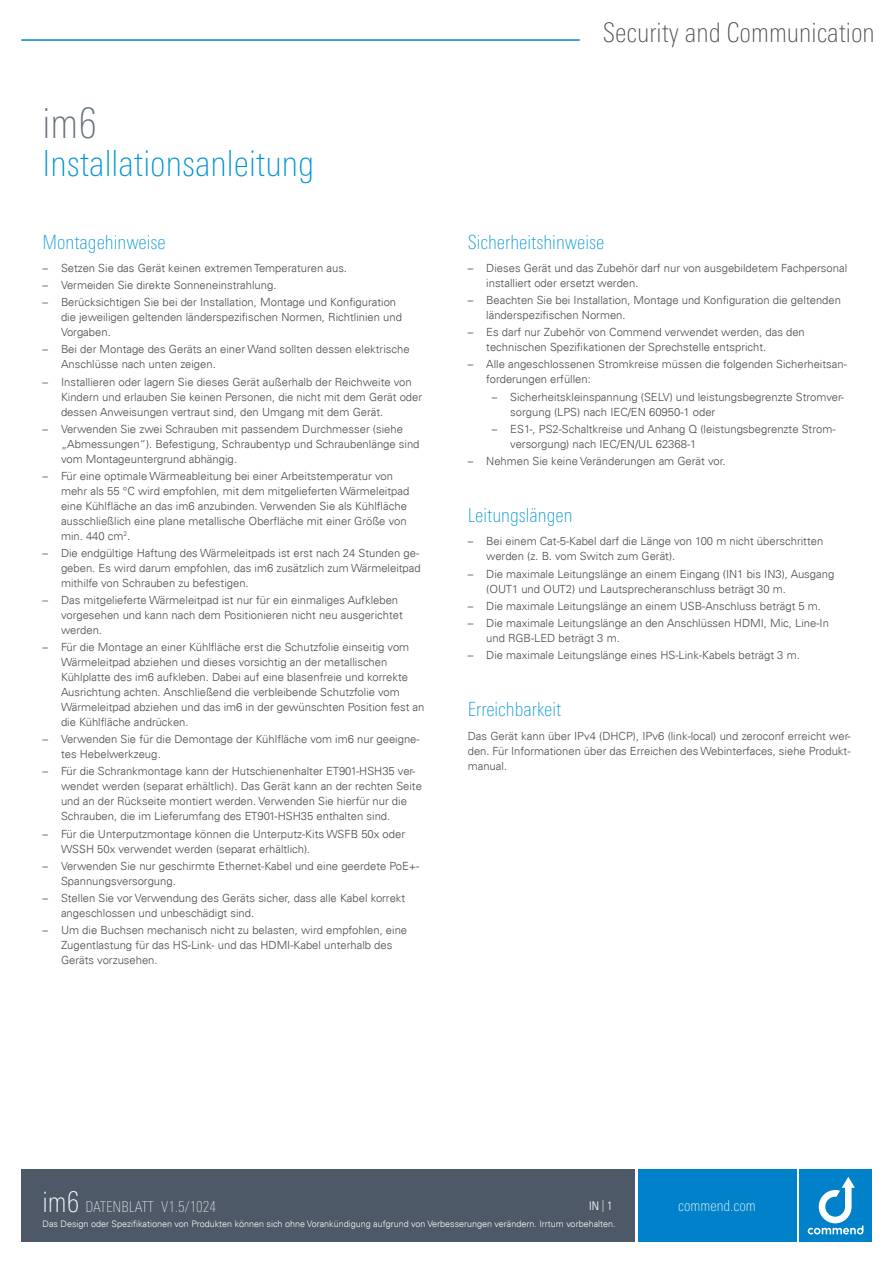
<style>
.page{position:relative;width:893px;height:1263px;background:#fff}
.page>*{position:absolute;margin:0;border:0;box-sizing:border-box;transform-origin:0 0}
.t1{font:100 condensed 42px "Univers Next Pro";color:#66717f}
.t2{font:100 condensed 36px "Univers Next Pro";color:#0095d6}
.t3{font:100 condensed 27px "Univers Next Pro";color:#4a4a49}
.t4{font:100 condensed 19.5px "Univers Next Pro";color:#0095d6}
.t5{font:100 condensed 15px "Univers Next Pro";color:#e0e4e7}
.t6{font:100 condensed 15px "Univers Next Pro";color:#fff}
.t7{font:12px "Univers Com 47 Light Cond";color:#fff}
.t8{font:300 11.25px/15px "Univers Com 45";color:#4a4a49}
.t9{font:300 9px "Univers Com 45";color:#fff}
.s1{font-size:28.5px;color:#fff}
.s2{color:#e0e4e7}
</style>
<div class="page">
<div style="left:799px;top:1169px;width:73px;height:73px;background:#0081c9"></div>
<svg style="left:808px;top:1177px;width:55px;height:57px"></svg>
<div style="left:21px;top:1169px;width:614px;height:73px;background:#4d5966"></div>
<hr style="left:21px;top:39px;width:559px;height:2px;background:#0086ce">
<div style="left:638px;top:1169px;width:158px;height:73px;background:#0081c9"></div>
<h1 class="t1" style="left:43px;top:99px;width:56px">im6</h1>
<h2 class="t2" style="left:43px;top:143px;width:273px">Installationsanleitung</h2>
<h3 class="t4" style="left:43px;top:231px;width:125px">Montagehinweise</h3>
<p class="t8" style="left:43px;top:260px;width:306px">– Setzen Sie das Gerät keinen extremen Temperaturen aus.</p>
<p class="t8" style="left:43px;top:278px;width:236px">– Vermeiden Sie direkte Sonneneinstrahlung.</p>
<p class="t8" style="left:61px;top:295px;width:342px;text-indent:-18px">– Berücksichtigen Sie bei der Installation, Montage und Konfiguration die jeweiligen geltenden länderspezifischen Normen, Richtlinien und<br>Vorgaben.</p>
<p class="t8" style="left:61px;top:342px;width:350px;text-indent:-18px">– Bei der Montage des Geräts an einer Wand sollten dessen elektrische<br>Anschlüsse nach unten zeigen.</p>
<p class="t8" style="left:61px;top:374px;width:363px;text-indent:-18px">– Installieren oder lagern Sie dieses Gerät außerhalb der Reichweite von<br>Kindern und erlauben Sie keinen Personen, die nicht mit dem Gerät oder dessen Anweisungen vertraut sind, den Umgang mit dem Gerät.</p>
<p class="t8" style="left:61px;top:421px;width:360px;text-indent:-18px">– Verwenden Sie zwei Schrauben mit passendem Durchmesser (siehe „Abmessungen“). Befestigung, Schraubentyp und Schraubenlänge sind vom Montageuntergrund abhängig.</p>
<p class="t8" style="left:61px;top:468px;width:350px;text-indent:-18px">– Für eine optimale Wärmeableitung bei einer Arbeitstemperatur von mehr als 55 °C wird empfohlen, mit dem mitgelieferten Wärmeleitpad eine Kühlfläche an das im6 anzubinden. Verwenden Sie als Kühlfläche ausschließlich eine plane metallische Oberfläche mit einer Größe von min. 440 cm<sup>2</sup>.</p>
<p class="t8" style="left:61px;top:545px;width:361px;text-indent:-18px">– Die endgültige Haftung des Wärmeleitpads ist erst nach 24 Stunden ge&shy;geben. Es wird darum empfohlen, das im6 zusätzlich zum Wärmeleitpad mithilfe von Schrauben zu befestigen.</p>
<p class="t8" style="left:61px;top:592px;width:343px;text-indent:-18px">– Das mitgelieferte Wärmeleitpad ist nur für ein einmaliges Aufkleben vorgesehen und kann nach dem Positionieren nicht neu ausgerichtet werden.</p>
<p class="t8" style="left:61px;top:640px;width:365px;text-indent:-18px">– Für die Montage an einer Kühlfläche erst die Schutzfolie einseitig vom Wärmeleitpad abziehen und dieses vorsichtig an der metallischen Kühlplatte des im6 aufkleben. Dabei auf eine blasenfreie und korrekte Ausrichtung achten. Anschließend die verbleibende Schutzfolie vom Wärmeleitpad abziehen und das im6 in der gewünschten Position fest an die Kühlfläche andrücken.</p>
<p class="t8" style="left:61px;top:732px;width:360px;text-indent:-18px">– Verwenden Sie für die Demontage der Kühlfläche vom im6 nur geeigne&shy;tes Hebelwerkzeug.</p>
<p class="t8" style="left:61px;top:764px;width:362px;text-indent:-18px">– Für die Schrankmontage kann der Hutschienenhalter ET901-HSH35 ver&shy;wendet werden (separat erhältlich). Das Gerät kann an der rechten Seite und an der Rückseite montiert werden. Verwenden Sie hierfür nur die Schrauben, die im Lieferumfang des ET901-HSH35 enthalten sind.</p>
<p class="t8" style="left:61px;top:826px;width:346px;text-indent:-18px">– Für die Unterputzmontage können die Unterputz-Kits WSFB 50x oder<br>WSSH 50x verwendet werden (separat erhältlich).</p>
<p class="t8" style="left:61px;top:858px;width:360px;text-indent:-18px">– Verwenden Sie nur geschirmte Ethernet-Kabel und eine geerdete PoE+-<br>Spannungsversorgung.</p>
<p class="t8" style="left:61px;top:890px;width:346px;text-indent:-18px">– Stellen Sie vor Verwendung des Geräts sicher, dass alle Kabel korrekt angeschlossen und unbeschädigt sind.</p>
<p class="t8" style="left:61px;top:922px;width:348px;text-indent:-18px">– Um die Buchsen mechanisch nicht zu belasten, wird empfohlen, eine<br>Zugentlastung für das HS-Link- und das HDMI-Kabel unterhalb des<br>Geräts vorzusehen.</p>
<h3 class="t3" style="left:603px;top:17px;width:274px">Security and Communication</h3>
<h3 class="t4" style="left:468px;top:231px;width:138px">Sicherheitshinweise</h3>
<p class="t8" style="left:486px;top:260px;width:362px;text-indent:-18px">– Dieses Gerät und das Zubehör darf nur von ausgebildetem Fachpersonal installiert oder ersetzt werden.</p>
<p class="t8" style="left:486px;top:293px;width:356px;text-indent:-18px">– Beachten Sie bei Installation, Montage und Konfiguration die geltenden länderspezifischen Normen.</p>
<p class="t8" style="left:486px;top:325px;width:320px;text-indent:-18px">– Es darf nur Zubehör von Commend verwendet werden, das den technischen Spezifikationen der Sprechstelle entspricht.</p>
<p class="t8" style="left:486px;top:357px;width:362px;text-indent:-18px">– Alle angeschlossenen Stromkreise müssen die folgenden Sicherheitsan&shy;forderungen erfüllen:</p>
<p class="t8" style="left:510px;top:389px;width:335px;text-indent:-18px">– Sicherheitskleinspannung (SELV) und leistungsbegrenzte Stromver&shy;sorgung (LPS) nach IEC/EN 60950-1 oder</p>
<p class="t8" style="left:510px;top:421px;width:327px;text-indent:-18px">– ES1-, PS2-Schaltkreise und Anhang Q (leistungsbegrenzte Strom&shy;versorgung) nach IEC/EN/UL 62368-1</p>
<p class="t8" style="left:468px;top:453px;width:259px">– Nehmen Sie keine Veränderungen am Gerät vor.</p>
<h3 class="t4" style="left:468px;top:504px;width:106px">Leitungslängen</h3>
<p class="t8" style="left:486px;top:534px;width:338px;text-indent:-18px">– Bei einem Cat-5-Kabel darf die Länge von 100 m nicht überschritten werden (z. B. vom Switch zum Gerät).</p>
<p class="t8" style="left:486px;top:566px;width:350px;text-indent:-18px">– Die maximale Leitungslänge an einem Eingang (IN1 bis IN3), Ausgang (OUT1 und OUT2) und Lautsprecheranschluss beträgt 30 m.</p>
<p class="t8" style="left:468px;top:598px;width:355px">– Die maximale Leitungslänge an einem USB-Anschluss beträgt 5 m.</p>
<p class="t8" style="left:486px;top:615px;width:344px;text-indent:-18px">– Die maximale Leitungslänge an den Anschlüssen HDMI, Mic, Line-In und RGB-LED beträgt 3 m.</p>
<p class="t8" style="left:468px;top:647px;width:334px">– Die maximale Leitungslänge eines HS-Link-Kabels beträgt 3 m.</p>
<h3 class="t4" style="left:468px;top:698px;width:95px">Erreichbarkeit</h3>
<p class="t8" style="left:468px;top:728px;width:384px;text-align:justify">Das Gerät kann über IPv4 (DHCP), IPv6 (link-local) und zeroconf erreicht wer&shy;den. Für Informationen über das Erreichen des Webinterfaces, siehe Produkt&shy;manual.</p>
<h3 class="t5" style="left:43px;top:1198px;width:175px"><span class="s1">im6</span> DATENBLATT V1.5/1024</h3>
<h3 class="t6" style="left:678px;top:1197px;width:79px">commend.com</h3>
<p class="t7" style="left:589px;top:1198px;width:25px">IN <span class="s2">|</span> 1</p>
<p class="t9" style="left:43px;top:1218px;width:575px">Das Design oder Spezifikationen von Produkten können sich ohne Vorankündigung aufgrund von Verbesserungen verändern. Irrtum vorbehalten.</p>
</div>
